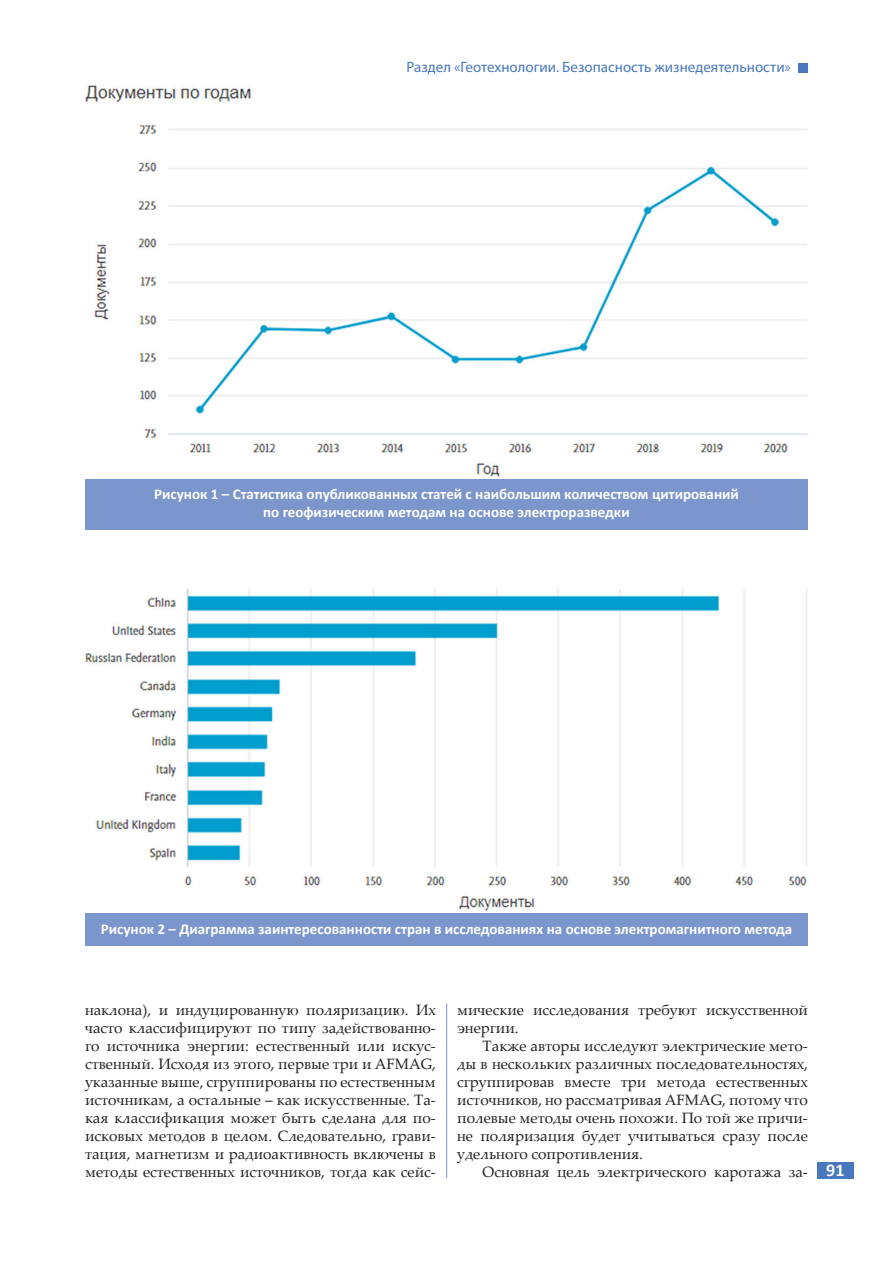
<style>
.page{position:relative;width:893px;height:1263px;background:#fff}
.page>*{position:absolute;margin:0;border:0;box-sizing:border-box;transform-origin:0 0}
.t1{font:700 18px "Calibri";color:#fff}
.ТЕКСТ_Palatino_Linot{font:15px/18px "Palatino Linotype";color:#231f20;text-align:justify}
.Рисунки_Calibri_10pt{font:700 15px/18px "Calibri";color:#fff;text-align:center}
.t2{font:15px "Myriad Pro";color:#4a78bd}
</style>
<div class="page">
<div style="left:817px;top:1162px;width:36px;height:16px;background:#4a78bd"></div>
<div style="left:798px;top:63px;width:10px;height:9px;background:#4a78bd"></div>
<hr style="left:446px;top:1003px;width:1px;height:175px;background:#7b96cc">
<div style="left:85px;top:914px;width:723px;height:32px;background:#7b96cc"></div>
<img style="left:85px;top:589px;width:722px;height:321px">
<div style="left:85px;top:480px;width:723px;height:50px;background:#7b96cc"></div>
<img style="left:85px;top:85px;width:723px;height:391px">
<p class="t2" style="left:407px;top:58px;width:386px">Раздел «Геотехнологии. Безопасность жизнедеятельности»</p>
<p class="Рисунки_Calibri_10pt" style="left:154px;top:485px;width:586px">Рисунок 1 – Статистика опубликованных статей с наибольшим количеством цитирований по геофизическим методам на основе электроразведки</p>
<p class="Рисунки_Calibri_10pt" style="left:101px;top:919px;width:693px">Рисунок 2 – Диаграмма заинтересованности стран в исследованиях на основе электромагнитного метода</p>
<p class="ТЕКСТ_Palatino_Linot" style="left:85px;top:1000px;width:352px">наклона), и индуцированную поляризацию. Их часто классифицируют по типу задействованно&shy;го источника энергии: естественный или искус&shy;ственный. Исходя из этого, первые три и AFMAG, указанные выше, сгруппированы по естественным источникам, а остальные – как искусственные. Та&shy;кая классификация может быть сделана для по&shy;исковых методов в целом. Следовательно, грави&shy;тация, магнетизм и радиоактивность включены в методы естественных источников, тогда как сейс-</p>
<p class="ТЕКСТ_Palatino_Linot" style="left:457px;top:1000px;width:352px">мические исследования требуют искусственной энергии.</p>
<p class="ТЕКСТ_Palatino_Linot" style="left:457px;top:1036px;width:352px;text-indent:26px">Также авторы исследуют электрические мето&shy;ды в нескольких различных последовательностях, сгруппировав вместе три метода естественных источников, но рассматривая АFMAG, потому что полевые методы очень похожи. По той же причи&shy;не поляризация будет учитываться сразу после удельного сопротивления.</p>
<p class="ТЕКСТ_Palatino_Linot" style="left:483px;top:1162px;width:327px">Основная цель электрического каротажа за-</p>
<p class="t1" style="left:826px;top:1157px;width:20px">91</p>
</div>
